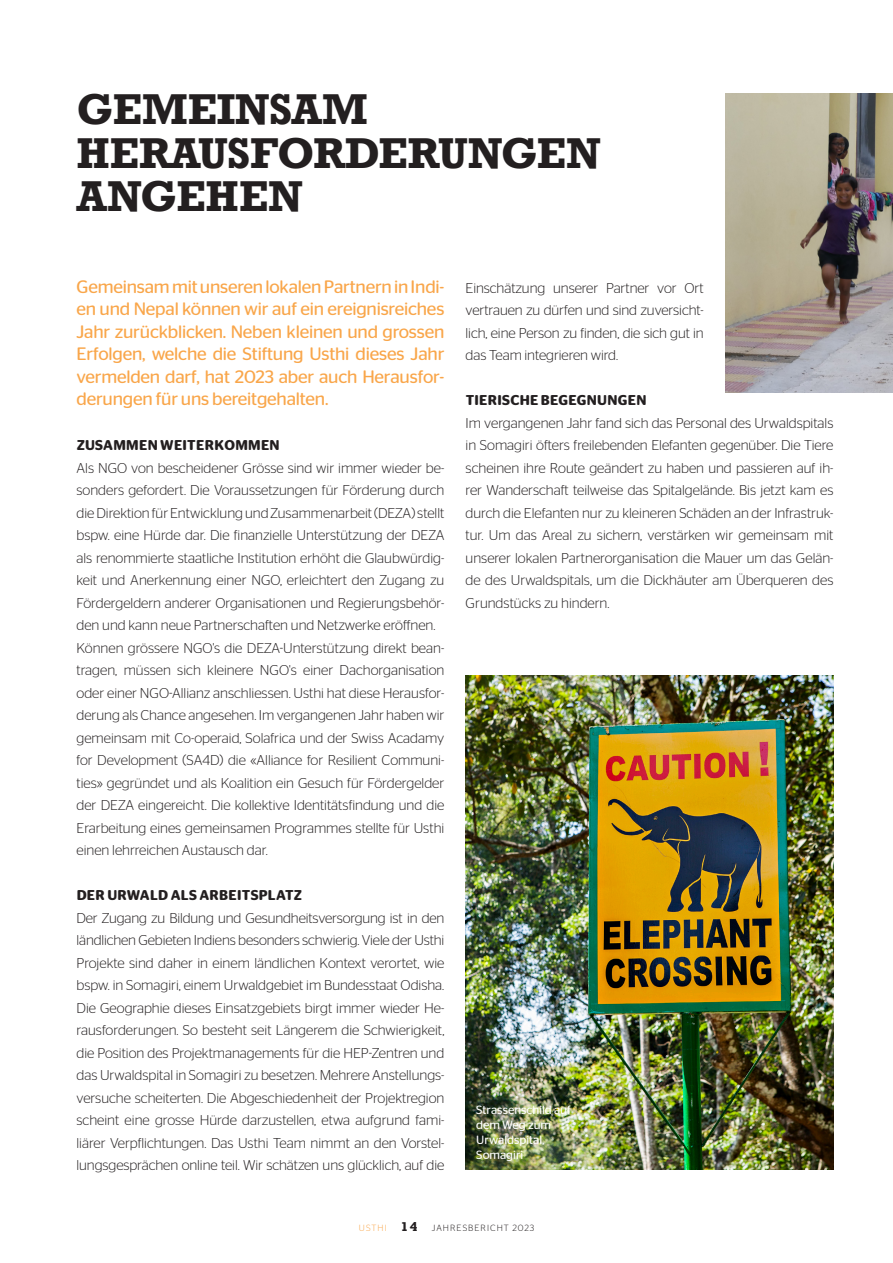
<style>
.page{position:relative;width:893px;height:1263px;background:#fff}
.page>*{position:absolute;margin:0;border:0;box-sizing:border-box;transform-origin:0 0}
.Headline{font:700 40.5px/43.5px "Rockwell";color:#231f20}
.Leadtext{font:18px/22.5px "Stag Sans Round";letter-spacing:-.01em;color:#f9a64a;text-align:justify}
.Editorial_lauftext{font:300 14.25px/22.5px "Stag Sans Round";color:#231f20;text-align:justify}
.Editorial_lauftext-2{font:600 14.25px "Stag Sans Round";letter-spacing:.02em;color:#231f20}
.Bildlegenden{font:12px/15px "Stag Sans Round";color:#fff}
.t1{font:300 9px "Stag Sans Round";letter-spacing:.12em;color:#231f20}
.s1{color:#f9a64a}
.s2{font-family:"Rockwell";font-weight:700;font-size:12px}
</style>
<div class="page">
<img style="left:725px;top:94px;width:168px;height:299px">
<img style="left:466px;top:675px;width:367px;height:494px">
<p class="Headline" style="left:77px;top:87px;width:526px">GEMEINSAM<br>HERAUSFORDERUNGEN<br>ANGEHEN</p>
<p class="Leadtext" style="left:77px;top:275px;width:369px">Gemeinsam mit unseren lokalen Partnern in Indi&shy;en und Nepal können wir auf ein ereignisreiches Jahr zurückblicken. Neben kleinen und grossen Erfolgen, welche die Stiftung Usthi dieses Jahr vermelden darf, hat 2023 aber auch Herausfor&shy;derungen für uns bereitgehalten.</p>
<p class="Editorial_lauftext-2" style="left:77px;top:437px;width:205px">ZUSAMMEN WEITERKOMMEN</p>
<p class="Editorial_lauftext" style="left:77px;top:456px;width:369px">Als NGO von bescheidener Grösse sind wir immer wieder be&shy;sonders gefordert. Die Voraussetzungen für Förderung durch die Direktion für Entwicklung und Zusammenarbeit (DEZA) stellt bspw. eine Hürde dar. Die finanzielle Unterstützung der DEZA als renommierte staatliche Institution erhöht die Glaubwürdig&shy;keit und Anerkennung einer NGO, erleichtert den Zugang zu Fördergeldern anderer Organisationen und Regierungsbehör&shy;den und kann neue Partnerschaften und Netzwerke eröffnen.</p>
<p class="Editorial_lauftext" style="left:77px;top:636px;width:369px">Können grössere NGO's die DEZA-Unterstützung direkt bean&shy;tragen, müssen sich kleinere NGO's einer Dachorganisation oder einer NGO-Allianz anschliessen. Usthi hat diese Herausfor&shy;derung als Chance angesehen. Im vergangenen Jahr haben wir gemeinsam mit Co-operaid, Solafrica und der Swiss Acadamy for Development (SA4D) die «Alliance for Resilient Communi&shy;ties» gegründet und als Koalition ein Gesuch für Fördergelder der DEZA eingereicht. Die kollektive Identitätsfindung und die Erarbeitung eines gemeinsamen Programmes stellte für Usthi einen lehrreichen Austausch dar.</p>
<p class="Editorial_lauftext-2" style="left:77px;top:887px;width:227px">DER URWALD ALS ARBEITSPLATZ</p>
<p class="Editorial_lauftext" style="left:77px;top:906px;width:369px">Der Zugang zu Bildung und Gesundheitsversorgung ist in den ländlichen Gebieten Indiens besonders schwierig. Viele der Usthi Projekte sind daher in einem ländlichen Kontext verortet, wie bspw. in Somagiri, einem Urwaldgebiet im Bundesstaat Odisha.<br>Die Geographie dieses Einsatzgebiets birgt immer wieder He&shy;rausforderungen. So besteht seit Längerem die Schwierigkeit, die Position des Projektmanagements für die HEP-Zentren und das Urwaldspital in Somagiri zu besetzen. Mehrere Anstellungs&shy;versuche scheiterten. Die Abgeschiedenheit der Projektregion scheint eine grosse Hürde darzustellen, etwa aufgrund fami&shy;liärer Verpflichtungen. Das Usthi Team nimmt an den Vorstel&shy;lungsgesprächen online teil. Wir schätzen uns glücklich, auf die</p>
<p class="Editorial_lauftext" style="left:466px;top:276px;width:240px">Einschätzung unserer Partner vor Ort vertrauen zu dürfen und sind zuversicht&shy;lich, eine Person zu finden, die sich gut in das Team integrieren wird.</p>
<p class="Editorial_lauftext-2" style="left:466px;top:392px;width:182px">TIERISCHE BEGEGNUNGEN</p>
<p class="Editorial_lauftext" style="left:466px;top:411px;width:369px">Im vergangenen Jahr fand sich das Personal des Urwaldspitals in Somagiri öfters freilebenden Elefanten gegenüber. Die Tiere scheinen ihre Route geändert zu haben und passieren auf ih&shy;rer Wanderschaft teilweise das Spitalgelände. Bis jetzt kam es durch die Elefanten nur zu kleineren Schäden an der Infrastruk&shy;tur. Um das Areal zu sichern, verstärken wir gemeinsam mit unserer lokalen Partnerorganisation die Mauer um das Gelän&shy;de des Urwaldspitals, um die Dickhäuter am Überqueren des Grundstücks zu hindern.</p>
<p class="Bildlegenden" style="left:476px;top:1102px;width:96px">Strassenschild auf dem Weg zum<br>Urwaldspital,<br>Somagiri</p>
<p class="t1" style="left:359px;top:1223px;width:177px"><span class="s1">USTHI</span> <span class="s2">14</span> JAHRESBERICHT 2023</p>
</div>
